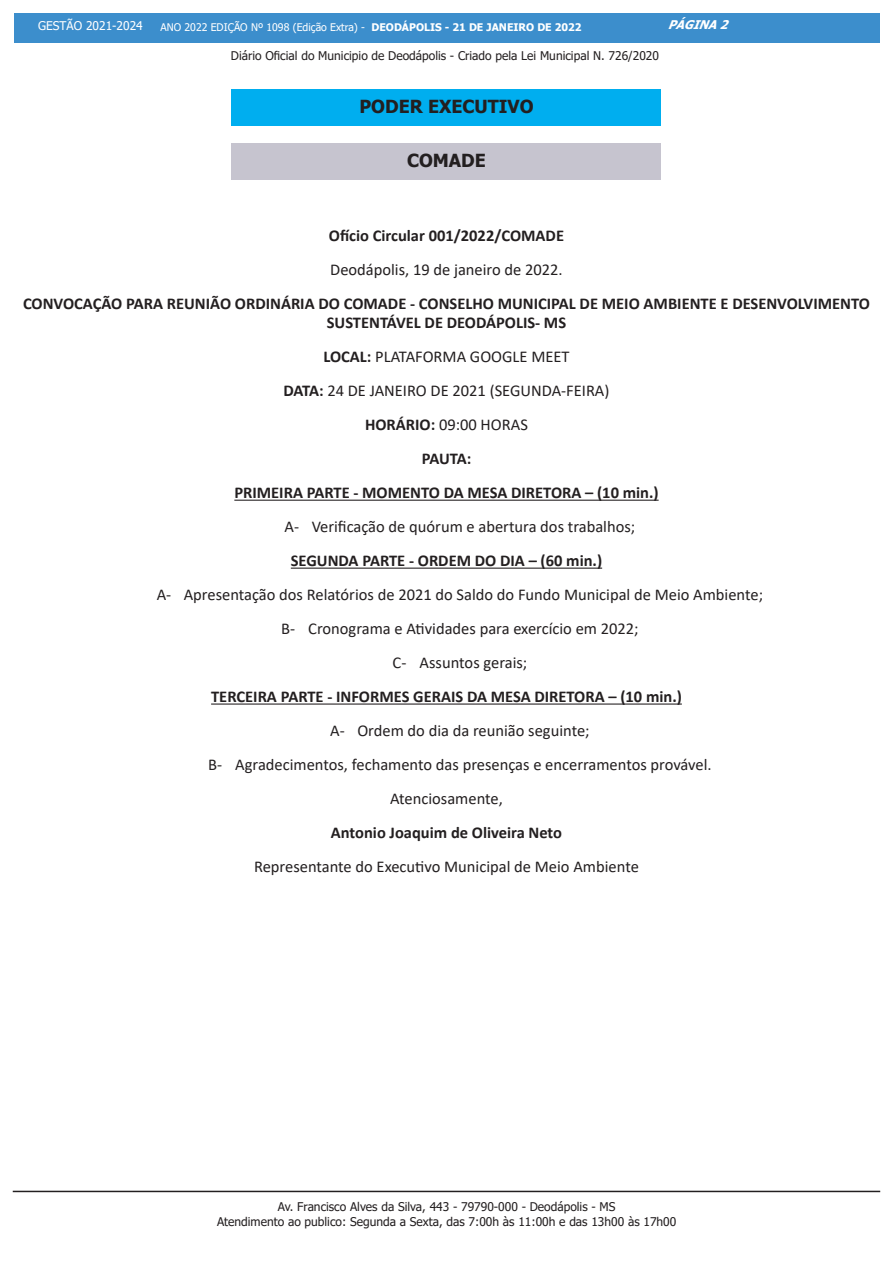
<style>
.page{position:relative;width:893px;height:1263px;background:#fff}
.page>*{position:absolute;margin:0;border:0;box-sizing:border-box;transform-origin:0 0}
.t1{font:700 18px "Tahoma";color:#231f20}
.t2{font:16.5px "Calibri";color:#231f20}
.t3{font:700 16.5px/18.9px "Calibri";color:#231f20;text-align:center}
.t4{font:12px/14.4px "Tahoma";color:#231f20;text-align:center}
.t5{font:12px "Tahoma";color:#fff}
.t6{font:italic 700 12px "Tahoma";color:#fff}
.t7{font:10.5px "Tahoma";color:#fff}
.s1{font-weight:700}
</style>
<div class="page">
<div style="left:14px;top:14px;width:865px;height:29px;background:#3c8ecc"></div>
<hr style="left:13px;top:1191px;width:867px;height:1px;background:#231f20">
<hr style="left:234px;top:500px;width:425px;height:1px;background:#231f20">
<hr style="left:291px;top:568px;width:311px;height:1px;background:#231f20">
<hr style="left:211px;top:703px;width:471px;height:2px;background:#231f20">
<div style="left:232px;top:90px;width:429px;height:36px;background:#00aeef"></div>
<div style="left:232px;top:144px;width:429px;height:36px;background:#c6c4cf"></div>
<p class="t5" style="left:38px;top:18px;width:106px">GESTÃO 2021-2024</p>
<p class="t7" style="left:161px;top:20px;width:423px">ANO 2022 EDIÇÃO Nº 1098 (Edição Extra) - <span class="s1">DEODÁPOLIS - 21 DE JANEIRO DE 2022</span></p>
<p class="t6" style="left:668px;top:16px;width:68px">PÁGINA2</p>
<p class="t4" style="left:231px;top:49px;width:430px">Diário Oficial do Municipio de Deodápolis - Criado pela Lei Municipal N. 726/2020</p>
<p class="t1" style="left:359px;top:94px;width:176px">PODER EXECUTIVO</p>
<p class="t1" style="left:407px;top:148px;width:80px">COMADE</p>
<p class="t3" style="left:329px;top:226px;width:237px">Ofício Circular 001/2022/COMADE</p>
<p class="t2" style="left:330px;top:259px;width:234px">Deodápolis, 19 de janeiro de 2022.</p>
<p class="t3" style="left:23px;top:294px;width:848px">CONVOCAÇÃO PARA REUNIÃO ORDINÁRIA DO COMADE - CONSELHO MUNICIPAL DE MEIO AMBIENTE E DESENVOLVIMENTO<br>SUSTENTÁVEL DE DEODÁPOLIS- MS</p>
<p class="t2" style="left:323px;top:345px;width:248px"><span class="s1">LOCAL:</span> PLATAFORMA GOOGLE MEET</p>
<p class="t2" style="left:283px;top:379px;width:328px"><span class="s1">DATA:</span> 24 DE JANEIRO DE 2021 (SEGUNDA-FEIRA)</p>
<p class="t2" style="left:365px;top:413px;width:164px"><span class="s1">HORÁRIO:</span> 09:00 HORAS</p>
<p class="t3" style="left:422px;top:449px;width:51px">PAUTA:</p>
<p class="t3" style="left:234px;top:483px;width:426px">PRIMEIRA PARTE - MOMENTO DA MESA DIRETORA – (10 min.)</p>
<p class="t2" style="left:285px;top:515px;width:352px">A- Verificação de quórum e abertura dos trabalhos;</p>
<p class="t3" style="left:291px;top:551px;width:313px">SEGUNDA PARTE - ORDEM DO DIA – (60 min.)</p>
<p class="t2" style="left:157px;top:583px;width:608px">A- Apresentação dos Relatórios de 2021 do Saldo do Fundo Municipal de Meio Ambiente;</p>
<p class="t2" style="left:281px;top:617px;width:359px">B- Cronograma e Atividades para exercício em 2022;</p>
<p class="t2" style="left:393px;top:651px;width:136px">C- Assuntos gerais;</p>
<p class="t3" style="left:211px;top:687px;width:472px">TERCEIRA PARTE - INFORMES GERAIS DA MESA DIRETORA – (10 min.)</p>
<p class="t2" style="left:330px;top:719px;width:261px">A- Ordem do dia da reunião seguinte;</p>
<p class="t2" style="left:208px;top:753px;width:505px">B- Agradecimentos, fechamento das presenças e encerramentos provável.</p>
<p class="t2" style="left:390px;top:787px;width:114px">Atenciosamente,</p>
<p class="t3" style="left:331px;top:823px;width:233px">Antonio Joaquim de Oliveira Neto</p>
<p class="t2" style="left:254px;top:855px;width:386px">Representante do Executivo Municipal de Meio Ambiente</p>
<p class="t4" style="left:217px;top:1200px;width:461px">Av. Francisco Alves da Silva, 443 - 79790-000 - Deodápolis - MS<br>Atendimento ao publico: Segunda a Sexta, das 7:00h às 11:00h e das 13h00 às 17h00</p>
</div>
